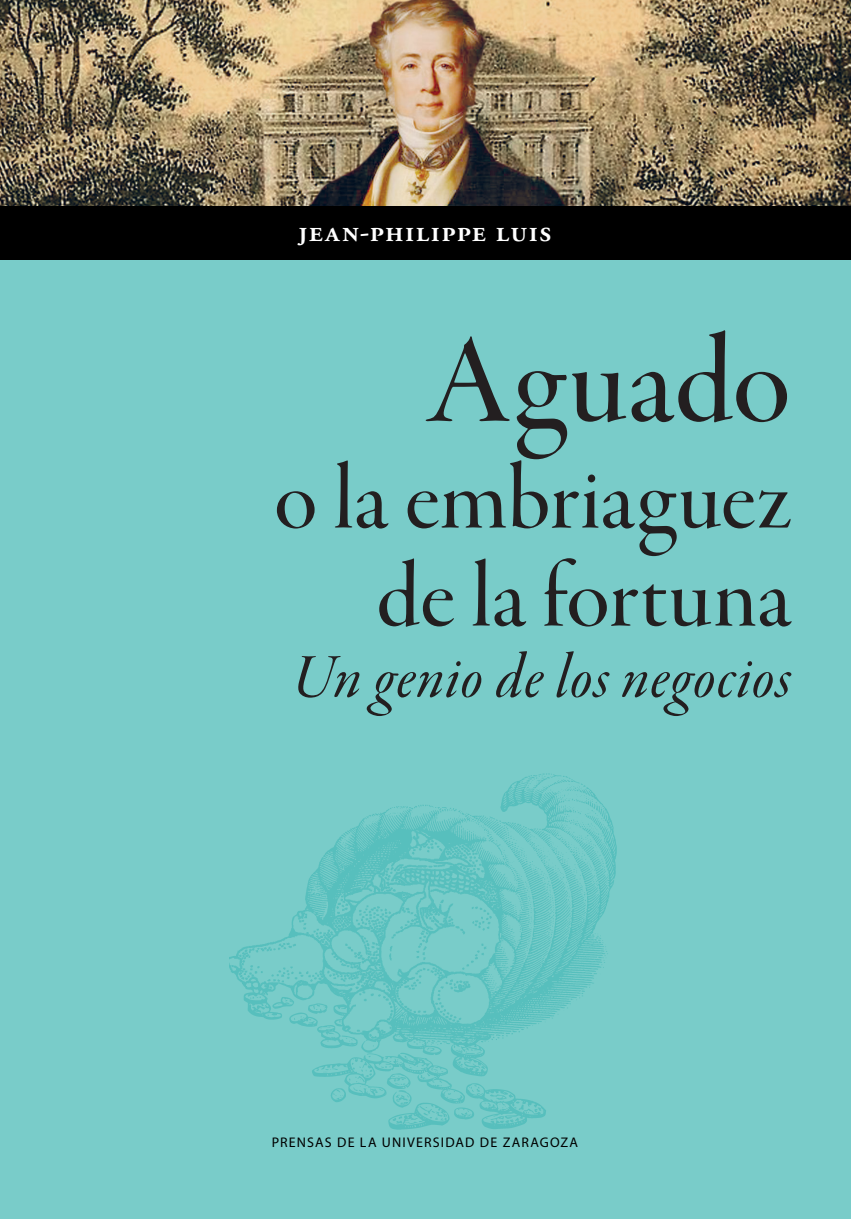
<style>
.page{position:relative;width:851px;height:1219px;background:#fff}
.page>*{position:absolute;margin:0;border:0;box-sizing:border-box;transform-origin:0 0}
.t1{font:131.2px "Garamond Premr Pro Med Disp";letter-spacing:.02em;color:#231f20}
.t2{font:97.4px/98px "Garamond Premr Pro Med Disp";letter-spacing:.005em;color:#231f20;text-align:right}
.t3{font:66px "Garamond Premr Pro Med It Disp";letter-spacing:.015em;color:#231f20}
.t4{font:600 30px "Adobe Garamond Pro";letter-spacing:.045em;color:#fff}
.t5{font:14px "Myriad Pro";letter-spacing:.085em;color:#000}
</style>
<div class="page">
<hr style="left:850px;top:0;width:1px;height:1219px;background:#000">
<div style="left:0;top:260px;width:850px;height:959px;background:#79ccc9"></div>
<img style="left:230px;top:773px;width:387px;height:357px">
<img style="left:0;top:0;width:850px;height:206px">
<div style="left:0;top:206px;width:850px;height:54px;background:#000"></div>
<h3 class="t4" style="left:298px;top:214px;width:255px">jean-philippe luis</h3>
<h1 class="t1" style="left:426px;top:309px;width:367px">Aguado</h1>
<h2 class="t2" style="left:273px;top:452px;width:519px">o la embriaguez de la fortuna</h2>
<h3 class="t3" style="left:292px;top:642px;width:500px">Un genio de los negocios</h3>
<p class="t5" style="left:271px;top:1133px;width:308px">PRENSAS DE LA UNIVERSIDAD DE ZARAGOZA</p>
</div>
